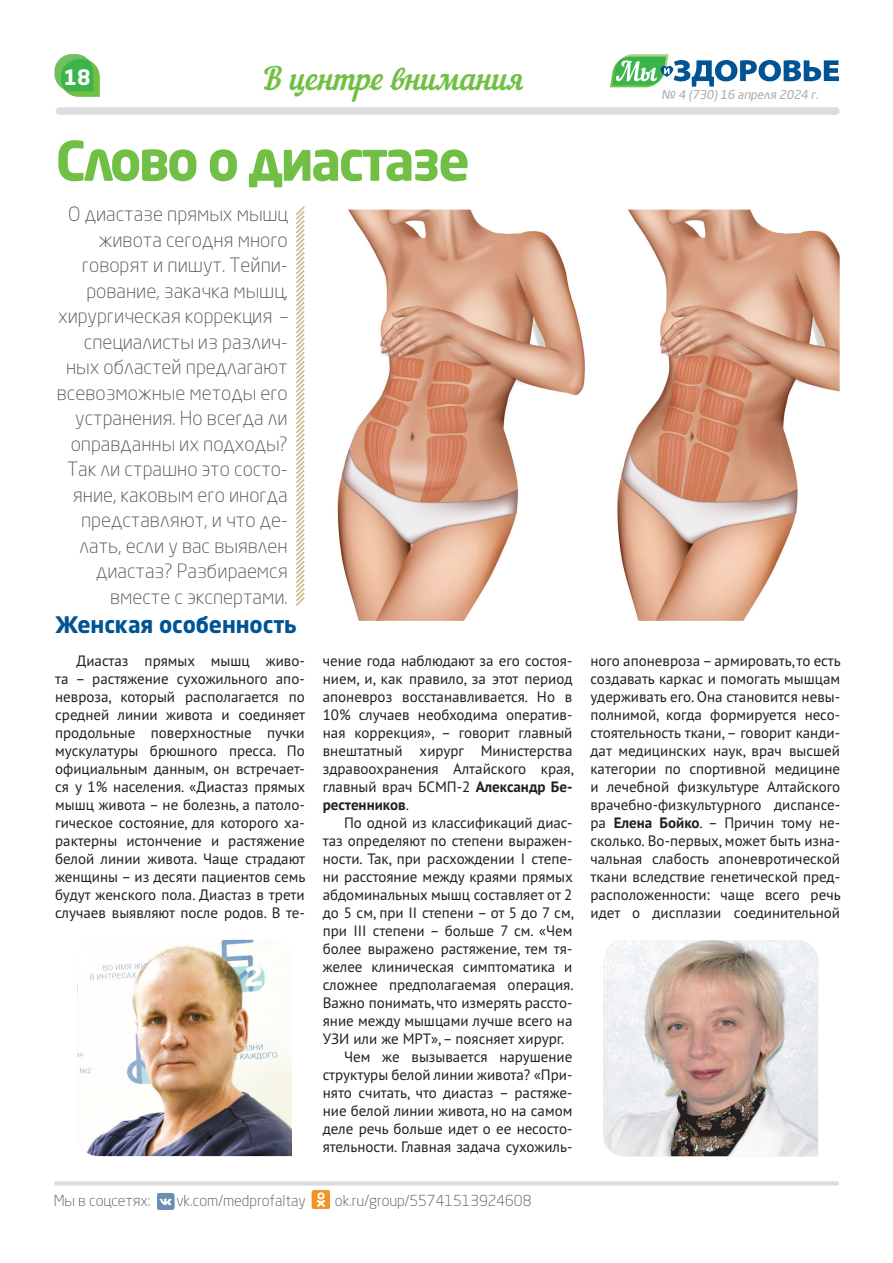
<style>
.page{position:relative;width:893px;height:1263px;background:#fff}
.page>*{position:absolute;margin:0;border:0;box-sizing:border-box;transform-origin:0 0}
.t1{font:700 54px "Neo Sans Pro";letter-spacing:-.05em;color:#71bf44}
.t2{font:31.5px "Nautilus Pompilius";color:#71bf44}
.t3{font:700 22.5px "Neo Sans Pro";letter-spacing:-.005em;color:#015494}
.t4{font:700 21px "Neo Sans Pro";color:#fff}
.t5{font:300 19.5px/25.5px "Neo Sans Pro";color:#57585a;text-align:right}
.t6{font:15px/18px "PT Sans";color:#231f20;text-align:justify}
.t7{font:300 15px "Neo Sans Pro";color:#57585a}
.t8{font:12px "Neo Sans Pro";color:#a8a9ad}
.s1{font-weight:700}
</style>
<div class="page">
<div style="left:59px;top:107px;width:777px;height:8px;background:#dcdddf"></div>
<div style="left:56px;top:1181px;width:781px;height:5px;background:#dcdddf"></div>
<svg style="left:610px;top:54px;width:229px;height:33px"></svg>
<img style="left:157px;top:1193px;width:17px;height:17px">
<img style="left:157px;top:1195px;width:17px;height:14px">
<img style="left:312px;top:1191px;width:18px;height:18px">
<svg style="left:54px;top:54px;width:46px;height:43px"></svg>
<svg style="left:296px;top:206px;width:9px;height:400px"></svg>
<img style="left:337px;top:210px;width:503px;height:411px">
<img style="left:77px;top:940px;width:215px;height:216px">
<img style="left:603px;top:940px;width:215px;height:216px">
<h3 class="t4" style="left:64px;top:64px;width:29px">18</h3>
<h2 class="t2" style="left:262px;top:60px;width:264px">В центре внимания</h2>
<h1 class="t1" style="left:56px;top:126px;width:416px">Слово о диастазе</h1>
<p class="t5" style="left:57px;top:201px;width:232px">О диастазе прямых мышц живота сегодня много говорят и пишут. Тейпи&shy;рование, закачка мышц, хирургическая коррекция – специалисты из различ&shy;ных областей предлагают всевозможные методы его устранения. Но всегда ли оправданны их подходы?<br>Так ли страшно это состо&shy;яние, каковым его иногда представляют, и что де&shy;лать, если у вас выявлен диастаз? Разбираемся вместе с экспертами.</p>
<h3 class="t3" style="left:55px;top:610px;width:243px">Женская особенность</h3>
<p class="t6" style="left:55px;top:651px;width:252px;text-indent:21px">Диастаз прямых мышц живо&shy;та – растяжение сухожильного апо&shy;невроза, который располагается по средней линии живота и соединяет продольные поверхностные пучки мускулатуры брюшного пресса. По официальным данным, он встречает&shy;ся у 1% населения. «Диастаз прямых мышц живота – не болезнь, а патоло&shy;гическое состояние, для которого ха&shy;рактерны истончение и растяжение белой линии живота. Чаще страдают женщины – из десяти пациентов семь будут женского пола. Диастаз в трети случаев выявляют после родов. В те-</p>
<p class="t6" style="left:323px;top:651px;width:252px">чение года наблюдают за его состоя&shy;нием, и, как правило, за этот период апоневроз восстанавливается. Но в 10% случаев необходима оператив&shy;ная коррекция», – говорит главный внештатный хирург Министерства здравоохранения Алтайского края, главный врач БСМП-2 <span class="s1">Александр Бе&shy;рестенников</span>.</p>
<p class="t6" style="left:344px;top:813px;width:230px">По одной из классификаций диас-</p>
<p class="t6" style="left:323px;top:831px;width:251px">таз определяют по степени выражен-</p>
<p class="t6" style="left:323px;top:849px;width:251px">ности. Так, при расхождении I степе-</p>
<p class="t6" style="left:323px;top:867px;width:252px">ни расстояние между краями прямых</p>
<p class="t6" style="left:323px;top:885px;width:251px">абдоминальных мышц составляет от 2</p>
<p class="t6" style="left:323px;top:903px;width:252px">до 5 см, при II степени – от 5 до 7 см,</p>
<p class="t6" style="left:323px;top:921px;width:251px">при III степени – больше 7 см. «Чем</p>
<p class="t6" style="left:323px;top:939px;width:251px">более выражено растяжение, тем тя-</p>
<p class="t6" style="left:323px;top:957px;width:251px">желее клиническая симптоматика и</p>
<p class="t6" style="left:323px;top:975px;width:252px">сложнее предполагаемая операция.</p>
<p class="t6" style="left:323px;top:993px;width:251px">Важно понимать, что измерять рассто-</p>
<p class="t6" style="left:323px;top:1011px;width:251px">яние между мышцами лучше всего на</p>
<p class="t6" style="left:323px;top:1029px;width:243px">УЗИ или же МРТ», – поясняет хирург.</p>
<p class="t6" style="left:344px;top:1047px;width:230px">Чем же вызывается нарушение</p>
<p class="t6" style="left:323px;top:1065px;width:251px">структуры белой линии живота? «При-</p>
<p class="t6" style="left:323px;top:1083px;width:251px">нято считать, что диастаз – растяже-</p>
<p class="t6" style="left:323px;top:1101px;width:251px">ние белой линии живота, но на самом</p>
<p class="t6" style="left:323px;top:1119px;width:251px">деле речь больше идет о ее несосто-</p>
<p class="t6" style="left:323px;top:1137px;width:251px">ятельности. Главная задача сухожиль-</p>
<p class="t7" style="left:54px;top:1192px;width:98px">Мы в соцсетях:</p>
<p class="t7" style="left:176px;top:1192px;width:131px">vk.com/medprofaltay</p>
<p class="t7" style="left:335px;top:1192px;width:198px">ok.ru/group/55741513924608</p>
<p class="t8" style="left:662px;top:87px;width:160px">№ 4 (730) 16 апреля 2024 г.</p>
<p class="t6" style="left:590px;top:651px;width:252px">ного апоневроза – армировать, то есть создавать каркас и помогать мышцам удерживать его. Она становится невы&shy;полнимой, когда формируется несо&shy;стоятельность ткани, – говорит канди&shy;дат медицинских наук, врач высшей категории по спортивной медицине и лечебной физкультуре Алтайского врачебно-физкультурного диспансе&shy;ра <span class="s1">Елена Бойко</span>. – Причин тому не&shy;сколько. Во-первых, может быть изна&shy;чальная слабость апоневротической ткани вследствие генетической пред&shy;расположенности: чаще всего речь идет о дисплазии соединительной</p>
</div>
